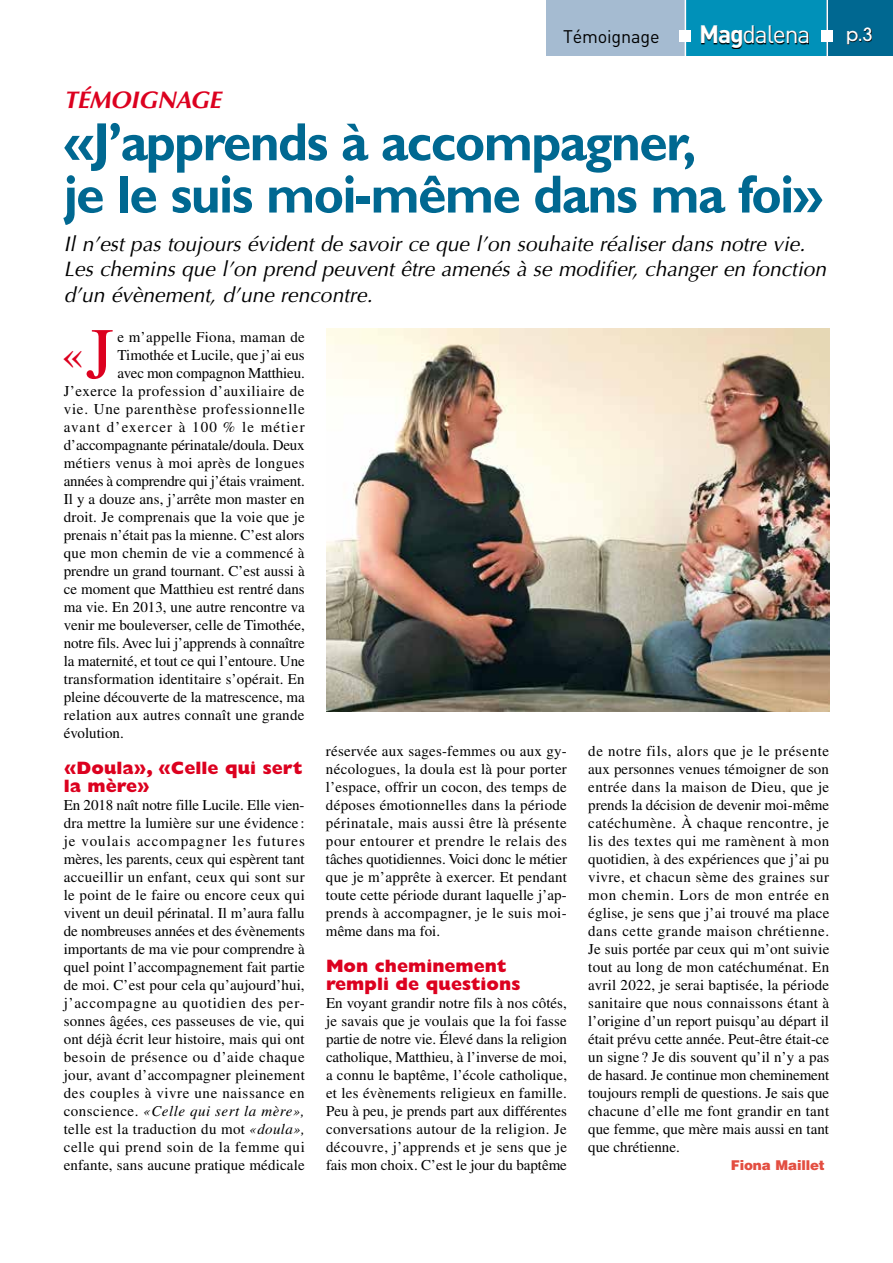
<style>
.page{position:relative;width:893px;height:1263px;background:#fff}
.page>*{position:absolute;margin:0;border:0;box-sizing:border-box;transform-origin:0 0}
.t1{font:700 54px/52.3px "Gill Sans";letter-spacing:-.03em;color:#006891;scale:.95 1}
.t2{font:43.5px "Times";color:#dc011f}
.t3{font:24.75px "DIN";letter-spacing:-.05em;color:#fff}
.t4{font:italic 700 24px "Optima CE";color:#dc011f}
.t5{font:italic 21px/25.5px "Optima CE";color:#000}
.t6{font:800 18px/18px "Gill Sans";color:#dc011f}
.t7{font:18px "DIN";letter-spacing:-.01em;color:#000}
.t8{font:500 18px "Avant Garde";color:#fff}
.t9{font:15px/18px "Times";color:#000;text-align:justify}
.t10{font:15px "Times";letter-spacing:.02em;color:#000}
.t11{font:15px "Times";letter-spacing:.035em;color:#000}
.t12{font:15px "Times";letter-spacing:.05em;color:#000}
.t13{font:15px "Times";letter-spacing:.03em;color:#000}
.t14{font:15px "Times";letter-spacing:.075em;color:#000}
.t15{font:900 13.5px "Helvetica";letter-spacing:-.01em;color:#e34e41}
.s1{font-weight:700}
.s2{font-size:72.45px}
.s3{font-style:italic}
</style>
<div class="page">
<div style="left:546px;top:0;width:142px;height:56px;background:#a5bbd1"></div>
<div style="left:686px;top:0;width:141px;height:56px;background:#0091b9"></div>
<div style="left:827px;top:0;width:66px;height:56px;background:#006891"></div>
<svg style="left:847px;top:28px;width:25px;height:17px"></svg>
<div style="left:822px;top:31px;width:11px;height:11px;background:#fff"></div>
<hr style="left:826px;top:0;width:2px;height:58px;background:#fff">
<svg style="left:702px;top:26px;width:107px;height:23px"></svg>
<div style="left:680px;top:31px;width:11px;height:11px;background:#fff"></div>
<hr style="left:685px;top:0;width:1px;height:62px;background:#fff">
<img style="left:326px;top:329px;width:503px;height:382px">
<p class="t7" style="left:563px;top:25px;width:98px">Témoignage</p>
<h3 class="t3" style="left:699px;top:19px;width:113px"><span class="s1">Mag</span>dalena</h3>
<p class="t8" style="left:846px;top:24px;width:28px">p.3</p>
<h3 class="t4" style="left:64px;top:85px;width:159px">TÉMOIGNAGE</h3>
<h1 class="t1" style="left:64px;top:116px;width:801px">«J’apprends à accompagner,<br>je le suis moi-même dans ma foi»</h1>
<h3 class="t5" style="left:64px;top:231px;width:764px">Il n’est pas toujours évident de savoir ce que l’on souhaite réaliser dans notre vie.<br>Les chemins que l’on prend peuvent être amenés à se modifier, changer en fonction d’un évènement, d’une rencontre.</h3>
<h2 class="t2" style="left:62px;top:330px;width:54px">«<span class="s2">J</span></h2>
<p class="t10" style="left:118px;top:329px;width:189px">e m’appelle Fiona, maman de</p>
<p class="t9" style="left:118px;top:346px;width:189px">Timothée et Lucile, que j’ai eus</p>
<p class="t9" style="left:118px;top:364px;width:189px">avec mon compagnon Matthieu.</p>
<p class="t11" style="left:64px;top:383px;width:242px">J’exerce la profession d’auxiliaire de</p>
<p class="t12" style="left:64px;top:401px;width:243px">vie. Une parenthèse professionnelle</p>
<p class="t14" style="left:64px;top:419px;width:242px">avant d’exercer à 100 % le métier</p>
<p class="t9" style="left:64px;top:436px;width:242px">d’accompagnante périnatale/doula. Deux</p>
<p class="t13" style="left:64px;top:455px;width:242px">métiers venus à moi après de longues</p>
<p class="t9" style="left:64px;top:472px;width:243px">années à comprendre qui j’étais vraiment.</p>
<p class="t9" style="left:64px;top:490px;width:242px">Il y a douze ans, j’arrête mon master en</p>
<p class="t9" style="left:64px;top:508px;width:242px">droit. Je comprenais que la voie que je</p>
<p class="t9" style="left:64px;top:526px;width:242px">prenais n’était pas la mienne. C’est alors</p>
<p class="t10" style="left:64px;top:545px;width:242px">que mon chemin de vie a commencé à</p>
<p class="t9" style="left:64px;top:562px;width:242px">prendre un grand tournant. C’est aussi à</p>
<p class="t9" style="left:64px;top:580px;width:242px">ce moment que Matthieu est rentré dans</p>
<p class="t9" style="left:64px;top:598px;width:242px">ma vie. En 2013, une autre rencontre va</p>
<p class="t9" style="left:64px;top:616px;width:243px">venir me bouleverser, celle de Timothée,</p>
<p class="t9" style="left:64px;top:634px;width:242px">notre fils. Avec lui j’apprends à connaître</p>
<p class="t9" style="left:64px;top:652px;width:242px">la maternité, et tout ce qui l’entoure. Une</p>
<p class="t9" style="left:64px;top:670px;width:242px">transformation identitaire s’opérait. En</p>
<p class="t9" style="left:64px;top:688px;width:242px">pleine découverte de la matrescence, ma</p>
<p class="t10" style="left:64px;top:707px;width:242px">relation aux autres connaît une grande</p>
<p class="t9" style="left:64px;top:724px;width:62px">évolution.</p>
<p class="t6" style="left:64px;top:759px;width:240px">«Doula», «Celle qui sert la mère»</p>
<p class="t9" style="left:64px;top:796px;width:243px">En 2018 naît notre fille Lucile. Elle vien&shy;dra mettre la lumière sur une évidence : je voulais accompagner les futures mères, les parents, ceux qui espèrent tant accueillir un enfant, ceux qui sont sur le point de le faire ou encore ceux qui vivent un deuil périnatal. Il m’aura fallu de nombreuses années et des évènements importants de ma vie pour comprendre à quel point l’accompagnement fait partie de moi. C’est pour cela qu’aujourd’hui, j’accompagne au quotidien des per&shy;sonnes âgées, ces passeuses de vie, qui ont déjà écrit leur histoire, mais qui ont besoin de présence ou d’aide chaque jour, avant d’accompagner pleinement des couples à vivre une naissance en conscience. <span class="s3">«Celle qui sert la mère», </span>telle est la traduction du mot <span class="s3">«doula», </span>celle qui prend soin de la femme qui enfante, sans aucune pratique médicale</p>
<p class="t9" style="left:588px;top:742px;width:243px">de notre fils, alors que je le présente aux personnes venues témoigner de son entrée dans la maison de Dieu, que je prends la décision de devenir moi-même catéchumène. À chaque rencontre, je lis des textes qui me ramènent à mon quotidien, à des expériences que j’ai pu vivre, et chacun sème des graines sur mon chemin. Lors de mon entrée en église, je sens que j’ai trouvé ma place dans cette grande maison chrétienne.<br>Je suis portée par ceux qui m’ont suivie tout au long de mon catéchuménat. En avril 2022, je serai baptisée, la période sanitaire que nous connaissons étant à l’origine d’un report puisqu’au départ il était prévu cette année. Peut-être était-ce un signe ? Je dis souvent qu’il n’y a pas de hasard. Je continue mon cheminement toujours rempli de questions. Je sais que chacune d’elle me font grandir en tant que femme, que mère mais aussi en tant que chrétienne.</p>
<p class="t15" style="left:731px;top:1156px;width:96px">Fiona Maillet</p>
<p class="t9" style="left:326px;top:742px;width:243px">réservée aux sages-femmes ou aux gy&shy;nécologues, la doula est là pour porter l’espace, offrir un cocon, des temps de déposes émotionnelles dans la période périnatale, mais aussi être là présente pour entourer et prendre le relais des tâches quotidiennes. Voici donc le métier que je m’apprête à exercer. Et pendant toute cette période durant laquelle j’ap&shy;prends à accompagner, je le suis moi&shy;même dans ma foi.</p>
<p class="t6" style="left:326px;top:957px;width:196px">Mon cheminement rempli de questions</p>
<p class="t9" style="left:326px;top:994px;width:243px">En voyant grandir notre fils à nos côtés, je savais que je voulais que la foi fasse partie de notre vie. Élevé dans la religion catholique, Matthieu, à l’inverse de moi, a connu le baptême, l’école catholique, et les évènements religieux en famille.<br>Peu à peu, je prends part aux différentes conversations autour de la religion. Je découvre, j’apprends et je sens que je fais mon choix. C’est le jour du baptême</p>
</div>
